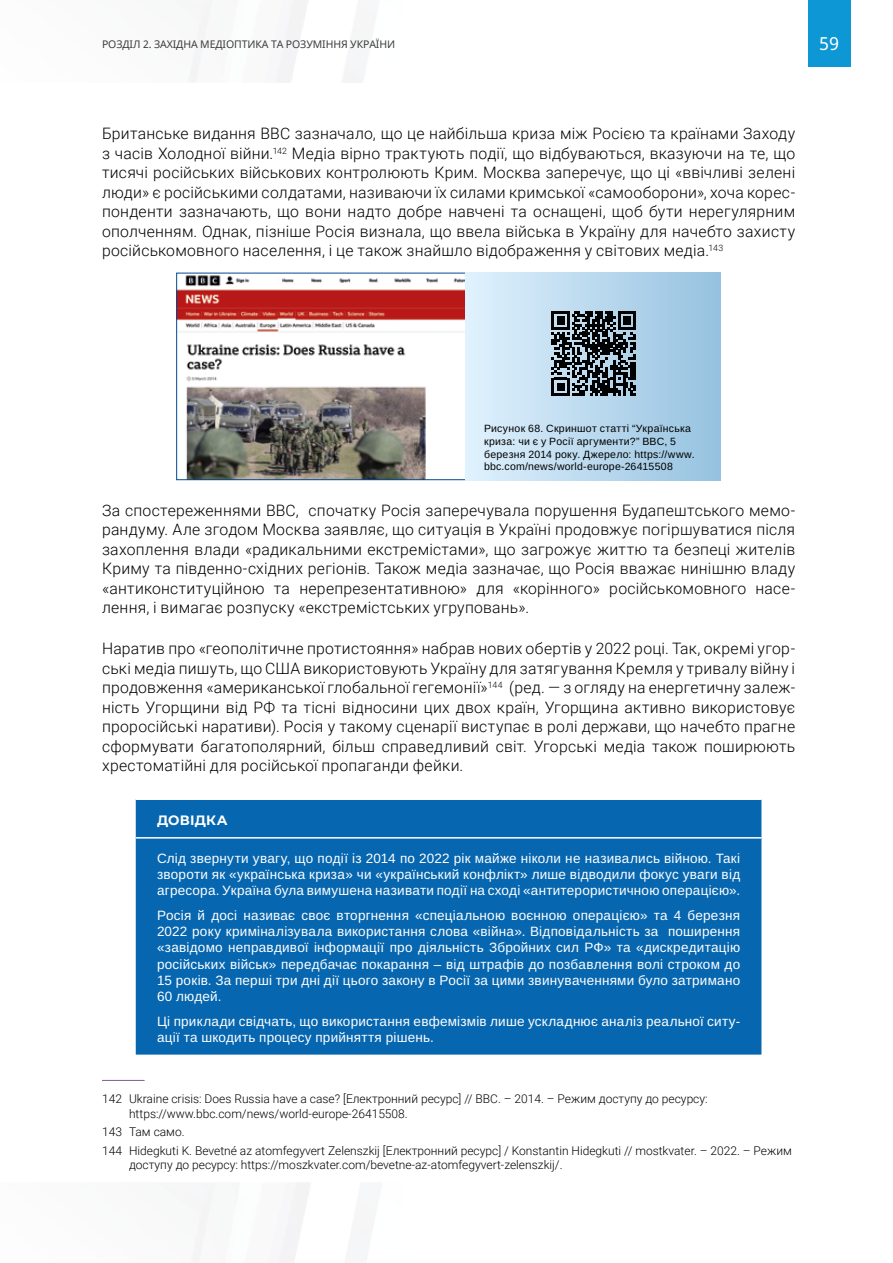
<style>
.page{position:relative;width:893px;height:1263px;background:#fff}
.page>*{position:absolute;margin:0;border:0;box-sizing:border-box;transform-origin:0 0}
.t1{font:18px "Noto Sans";color:#fff}
.t2{font:300 15.75px/19.5px "Roboto";letter-spacing:.015em;color:#000;text-align:justify}
.t3{font:13.5px/16.2px "Arimo";letter-spacing:.015em;color:#fff;text-align:justify}
.t4{font:700 13.5px "Montserrat";letter-spacing:.01em;color:#fff}
.t5{font:300 12px/14.4px "Roboto";color:#000}
.t6{font:10.5px/12.6px "Arimo";letter-spacing:.025em;color:#000}
.t7{font:10.5px "Noto Sans";letter-spacing:-.01em;color:#3c3c3b}
</style>
<div class="page">
<div style="left:808px;top:0;width:42px;height:67px;background:#0e97d5"></div>
<img style="left:178px;top:275px;width:287px;height:203px">
<div style="left:176px;top:273px;width:292px;height:207px;border:1px solid #004a93"></div>
<div style="left:465px;top:273px;width:256px;height:207px;background:linear-gradient(to right,#deeffb,#94c0dd)"></div>
<svg style="left:552px;top:312px;width:84px;height:83px;background:#47535b"></svg>
<div style="left:136px;top:800px;width:625px;height:254px;background:#0666b0"></div>
<hr style="left:136px;top:837px;width:625px;height:1px;background:#fff">
<hr style="left:102px;top:1080px;width:43px;height:1px;background:#7d5e9a">
<p class="t7" style="left:102px;top:37px;width:295px">Розділ 2. Західна М едіоптика Та Розуміння України</p>
<p class="t1" style="left:819px;top:31px;width:21px">59</p>
<p class="t2" style="left:102px;top:123px;width:695px">Британське видання ВВС зазначало, що це найбільша криза між Росією та країнами Заходу з часів Холодної війни.<sup>142</sup> Медіа вірно трактують події, що відбуваються, вказуючи на те, що тисячі російських військових контролюють Крим. Москва заперечує, що ці «ввічливі зелені люди» є російськими солдатами, називаючи їх силами кримської «самооборони», хоча корес&shy;понденти зазначають, що вони надто добре навчені та оснащені, щоб бути нерегулярним ополченням. Однак, пізніше Росія визнала, що ввела війська в Україну для начебто захисту російськомовного населення, і це також знайшло відображення у світових медіа.<sup>143</sup></p>
<p class="t6" style="left:484px;top:423px;width:212px">Рисунок 68. Скриншот статті “Українська криза: чи є у Росії аргументи?” ВВС, 5 березня 2014 року. Джерело: https://www. bbc.com/news/world-europe-26415508</p>
<p class="t2" style="left:102px;top:500px;width:695px">За спостереженнями ВВС, спочатку Росія заперечувала порушення Будапештського мемо&shy;рандуму. Але згодом Москва заявляє, що ситуація в Україні продовжує погіршуватися після захоплення влади «радикальними екстремістами», що загрожує життю та безпеці жителів Криму та південно-східних регіонів. Також медіа зазначає, що Росія вважає нинішню владу «антиконституційною та нерепрезентативною» для «корінного» російськомовного насе&shy;лення, і вимагає розпуску «екстремістських угруповань».</p>
<p class="t2" style="left:102px;top:638px;width:695px">Наратив про «геополітичне протистояння» набрав нових обертів у 2022 році. Так, окремі угор&shy;ські медіа пишуть, що США використовують Україну для затягування Кремля у тривалу війну і продовження «американської глобальної гегемонії»<sup>144</sup> (ред. — з огляду на енергетичну залеж&shy;ність Угорщини від РФ та тісні відносини цих двох країн, Угорщина активно використовує проросійські наративи). Росія у такому сценарії виступає в ролі держави, що начебто прагне сформувати багатополярний, більш справедливий світ. Угорські медіа також поширюють хрестоматійні для російської пропаганди фейки.</p>
<p class="t4" style="left:157px;top:810px;width:72px">ДОВІДКА</p>
<p class="t3" style="left:157px;top:850px;width:585px">Слід звернути увагу, що події із 2014 по 2022 рік майже ніколи не називались війною. Такі звороти як «українська криза» чи «український конфлікт» лише відводили фокус уваги від агресора. Україна була вимушена називати події на сході «антитерористичною операцією».</p>
<p class="t3" style="left:157px;top:907px;width:585px">Росія й досі називає своє вторгнення «спеціальною воєнною операцією» та 4 березня 2022 року криміналізувала використання слова «війна». Відповідальність за поширення «завідомо неправдивої інформації про діяльність Збройних сил РФ» та «дискредитацію російських військ» передбачає покарання – від штрафів до позбавлення волі строком до 15 років. За перші три дні дії цього закону в Росії за цими звинуваченнями було затримано 60 людей.</p>
<p class="t3" style="left:157px;top:1013px;width:585px">Ці приклади свідчать, що використання евфемізмів лише ускладнює аналіз реальної ситу&shy;ації та шкодить процесу прийняття рішень.</p>
<p class="t5" style="left:129px;top:1091px;width:580px;text-indent:-27px">142 Ukraine crisis: Does Russia have a case? [Електронний ресурс] // ВВС. – 2014. – Режим доступу до ресурсу: https://www.bbc.com/news/world-europe-26415508.</p>
<p class="t5" style="left:102px;top:1122px;width:691px;line-height:18.6px">143 Там само.<br>144 Hidegkuti K. Bevetné az atomfegyvert Zelenszkij [Електронний ресурс] / Konstantin Hidegkuti // mostkvater. – 2022. – Режим</p>
<p class="t5" style="left:129px;top:1157px;width:435px">доступу до ресурсу: https://moszkvater.com/bevetne-az-atomfegyvert-zelenszkij/.</p>
</div>
